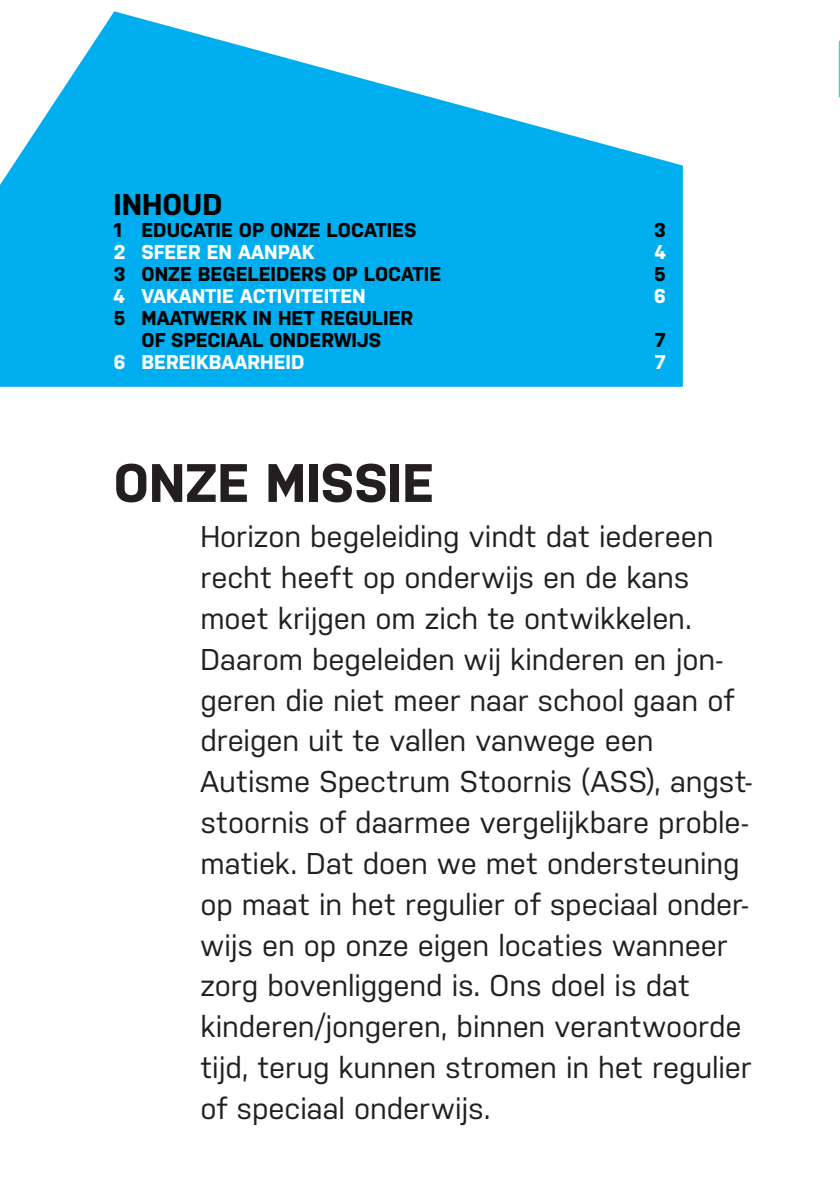
<style>
.page{position:relative;width:840px;height:1191px;background:#fff}
.page>*{position:absolute;margin:0;border:0;box-sizing:border-box;transform-origin:0 0}
.t1{font:700 54px "Nudista";letter-spacing:-.005em;color:#231f20}
.t2{font:30px/40.8px "Nudista";letter-spacing:-.005em;color:#231f20}
.t3{font:700 30px "Nudista";color:#000}
.t4{font:700 20px/22px "Nudista";color:#000;text-align:center}
.t5{font:700 20px "Nudista";color:#fff}
</style>
<div class="page">
<svg style="left:0;top:11px;width:682px;height:376px;fill:#00aeef"></svg>
<p class="t3" style="left:113px;top:187px;width:110px">INHOUD</p>
<p class="t4" style="left:113px;top:219px;width:304px">1 EDUCATIE OP ONZE LOCATIES</p>
<p class="t4" style="left:653px;top:219px;width:14px">3</p>
<p class="t5" style="left:113px;top:240px;width:202px">2 SFEER EN AANPAK</p>
<p class="t5" style="left:654px;top:240px;width:13px">4</p>
<p class="t4" style="left:113px;top:263px;width:329px">3 ONZE BEGELEIDERS OP LOCATIE</p>
<p class="t4" style="left:653px;top:263px;width:14px">5</p>
<p class="t5" style="left:113px;top:284px;width:254px">4 VAKANTIE ACTIVITEITEN</p>
<p class="t5" style="left:653px;top:284px;width:14px">6</p>
<p class="t4" style="left:113px;top:307px;width:301px">5 MAATWERK IN HET REGULIER<br>OF SPECIAAL ONDERWIJS</p>
<p class="t4" style="left:654px;top:329px;width:13px">7</p>
<p class="t5" style="left:113px;top:350px;width:192px">6 BEREIKBAARHEID</p>
<p class="t5" style="left:654px;top:350px;width:13px">7</p>
<h1 class="t1" style="left:113px;top:452px;width:322px">ONZE MISSIE</h1>
<p class="t2" style="left:200px;top:516px;width:553px">Horizon begeleiding vindt dat iedereen recht heeft op onderwijs en de kans moet krijgen om zich te ontwikkelen.<br>Daarom begeleiden wij kinderen en jon&shy;geren die niet meer naar school gaan of dreigen uit te vallen vanwege een Autisme Spectrum Stoornis (ASS), angst&shy;stoornis of daarmee vergelijkbare proble&shy;matiek. Dat doen we met ondersteuning op maat in het regulier of speciaal onder&shy;wijs en op onze eigen locaties wanneer zorg bovenliggend is. Ons doel is dat kinderen/jongeren, binnen verantwoorde tijd, terug kunnen stromen in het regulier of speciaal onderwijs.</p>
</div>
